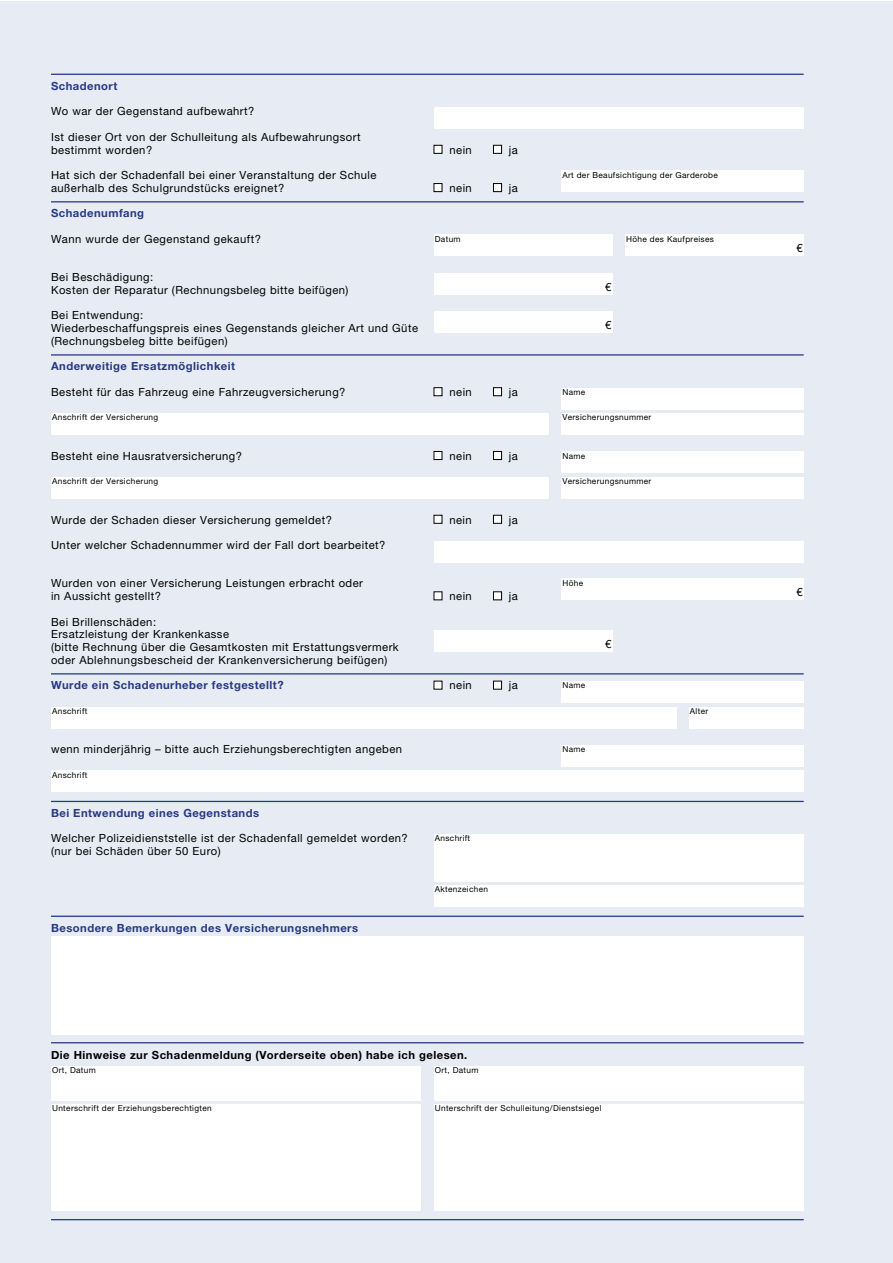
<style>
.page{position:relative;width:893px;height:1263px;background:#fff}
.page>*{position:absolute;margin:0;border:0;box-sizing:border-box;transform-origin:0 0}
.t1{font:11.25px/12.8px "Helvetica Neue";letter-spacing:.04em;color:#000}
.t2{font:700 11.25px "Helvetica Neue";letter-spacing:.04em;color:#273882}
.t3{font:700 11.25px "Helvetica Neue";letter-spacing:.04em;color:#000}
.t4{font:8.25px "Helvetica Neue";letter-spacing:.04em;color:#000}
</style>
<div class="page">
<div style="left:0;top:1px;width:893px;height:1262px;background:#e7ecf4"></div>
<hr style="left:51px;top:74px;width:753px;height:1px;background:#273882">
<hr style="left:51px;top:201px;width:753px;height:1px;background:#273882">
<hr style="left:51px;top:354px;width:753px;height:2px;background:#273882">
<hr style="left:51px;top:673px;width:753px;height:1px;background:#273882">
<hr style="left:51px;top:801px;width:753px;height:1px;background:#273882">
<hr style="left:51px;top:916px;width:753px;height:1px;background:#273882">
<hr style="left:51px;top:1042px;width:753px;height:1px;background:#273882">
<div style="left:434px;top:1104px;width:370px;height:107px;background:#fff"></div>
<div style="left:51px;top:1104px;width:370px;height:107px;background:#fff"></div>
<div style="left:434px;top:1066px;width:370px;height:34px;background:#fff"></div>
<div style="left:51px;top:1066px;width:370px;height:34px;background:#fff"></div>
<div style="left:51px;top:1013px;width:753px;height:21px;background:#fff"></div>
<div style="left:51px;top:936px;width:753px;height:22px;background:#fff"></div>
<div style="left:434px;top:885px;width:370px;height:22px;background:#fff"></div>
<div style="left:434px;top:860px;width:370px;height:21px;background:#fff"></div>
<div style="left:434px;top:834px;width:370px;height:22px;background:#fff"></div>
<div style="left:51px;top:771px;width:753px;height:21px;background:#fff"></div>
<div style="left:561px;top:745px;width:243px;height:21px;background:#fff"></div>
<div style="left:689px;top:707px;width:115px;height:21px;background:#fff"></div>
<div style="left:51px;top:707px;width:625px;height:21px;background:#fff"></div>
<div style="left:561px;top:681px;width:243px;height:22px;background:#fff"></div>
<div style="left:493px;top:681px;width:9px;height:8px;background:#fff"></div>
<div style="left:493px;top:681px;width:9px;height:8px;border:1px solid #000"></div>
<div style="left:434px;top:681px;width:8px;height:8px;background:#fff"></div>
<div style="left:434px;top:630px;width:178px;height:22px;background:#fff"></div>
<div style="left:561px;top:579px;width:243px;height:21px;background:#fff"></div>
<div style="left:493px;top:592px;width:9px;height:8px;background:#fff"></div>
<div style="left:493px;top:592px;width:9px;height:8px;border:1px solid #000"></div>
<div style="left:434px;top:592px;width:8px;height:8px;background:#fff"></div>
<div style="left:434px;top:541px;width:370px;height:21px;background:#fff"></div>
<div style="left:493px;top:515px;width:9px;height:8px;background:#fff"></div>
<div style="left:493px;top:515px;width:9px;height:8px;border:1px solid #000"></div>
<div style="left:434px;top:515px;width:8px;height:8px;background:#fff"></div>
<div style="left:561px;top:477px;width:243px;height:21px;background:#fff"></div>
<div style="left:51px;top:477px;width:498px;height:21px;background:#fff"></div>
<div style="left:561px;top:452px;width:243px;height:21px;background:#fff"></div>
<div style="left:493px;top:451px;width:9px;height:8px;background:#fff"></div>
<div style="left:493px;top:451px;width:9px;height:9px;border:1px solid #000"></div>
<div style="left:434px;top:451px;width:8px;height:8px;background:#fff"></div>
<div style="left:434px;top:451px;width:8px;height:9px;border:1px solid #000"></div>
<div style="left:561px;top:413px;width:243px;height:22px;background:#fff"></div>
<div style="left:51px;top:413px;width:498px;height:22px;background:#fff"></div>
<div style="left:561px;top:388px;width:243px;height:21px;background:#fff"></div>
<div style="left:493px;top:388px;width:9px;height:8px;background:#fff"></div>
<div style="left:493px;top:387px;width:9px;height:9px;border:1px solid #000"></div>
<div style="left:434px;top:388px;width:8px;height:8px;background:#fff"></div>
<div style="left:434px;top:387px;width:8px;height:9px;border:1px solid #000"></div>
<div style="left:434px;top:311px;width:178px;height:22px;background:#fff"></div>
<div style="left:434px;top:273px;width:178px;height:21px;background:#fff"></div>
<div style="left:625px;top:235px;width:179px;height:21px;background:#fff"></div>
<div style="left:434px;top:235px;width:178px;height:21px;background:#fff"></div>
<div style="left:561px;top:171px;width:243px;height:21px;background:#fff"></div>
<div style="left:493px;top:184px;width:9px;height:8px;background:#fff"></div>
<div style="left:493px;top:183px;width:9px;height:9px;border:1px solid #000"></div>
<div style="left:434px;top:184px;width:8px;height:8px;background:#fff"></div>
<div style="left:434px;top:183px;width:8px;height:9px;border:1px solid #000"></div>
<div style="left:493px;top:145px;width:9px;height:8px;background:#fff"></div>
<div style="left:493px;top:145px;width:9px;height:9px;border:1px solid #000"></div>
<div style="left:434px;top:145px;width:8px;height:8px;background:#fff"></div>
<div style="left:434px;top:145px;width:8px;height:9px;border:1px solid #000"></div>
<div style="left:434px;top:107px;width:370px;height:22px;background:#fff"></div>
<hr style="left:51px;top:1219px;width:753px;height:1px;background:#273882">
<div style="left:51px;top:944px;width:753px;height:77px;background:#fff"></div>
<div style="left:434px;top:851px;width:370px;height:23px;background:#fff"></div>
<p class="t2" style="left:51px;top:82px;width:68px">Schadenort</p>
<p class="t1" style="left:51px;top:106px;width:205px">Wo war der Gegenstand aufbewahrt?</p>
<p class="t1" style="left:51px;top:132px;width:311px">Ist dieser Ort von der Schulleitung als Aufbewahrungsort bestimmt worden?</p>
<p class="t1" style="left:51px;top:170px;width:327px">Hat sich der Schadenfall bei einer Veranstaltung der Schule außerhalb des Schulgrundstücks ereignet?</p>
<p class="t1" style="left:449px;top:144px;width:24px">nein</p>
<p class="t1" style="left:509px;top:144px;width:11px">ja</p>
<p class="t1" style="left:449px;top:183px;width:24px">nein</p>
<p class="t1" style="left:509px;top:183px;width:11px">ja</p>
<p class="t2" style="left:51px;top:209px;width:95px">Schadenumfang</p>
<p class="t1" style="left:51px;top:234px;width:211px">Wann wurde der Gegenstand gekauft?</p>
<p class="t1" style="left:51px;top:272px;width:299px">Bei Beschädigung:<br>Kosten der Reparatur (Rechnungsbeleg bitte beifügen)</p>
<p class="t1" style="left:51px;top:310px;width:369px">Bei Entwendung:<br>Wiederbeschaffungspreis eines Gegenstands gleicher Art und Güte (Rechnungsbeleg bitte beifügen)</p>
<p class="t2" style="left:51px;top:362px;width:186px">Anderweitige Ersatzmöglichkeit</p>
<p class="t1" style="left:51px;top:387px;width:296px">Besteht für das Fahrzeug eine Fahrzeugversicherung?</p>
<p class="t1" style="left:449px;top:387px;width:24px">nein</p>
<p class="t1" style="left:509px;top:387px;width:11px">ja</p>
<p class="t4" style="left:435px;top:236px;width:27px">Datum</p>
<p class="t4" style="left:562px;top:172px;width:157px">Art der Beaufsichtigung der Garderobe</p>
<p class="t4" style="left:626px;top:236px;width:89px">Höhe des Kaufpreises</p>
<p class="t1" style="left:605px;top:281px;width:8px">€</p>
<p class="t1" style="left:605px;top:320px;width:8px">€</p>
<p class="t4" style="left:562px;top:389px;width:24px">Name</p>
<p class="t4" style="left:52px;top:414px;width:108px">Anschrift der Versicherung</p>
<p class="t4" style="left:562px;top:414px;width:91px">Versicherungsnummer</p>
<p class="t1" style="left:51px;top:450px;width:193px">Besteht eine Hausratversicherung?</p>
<p class="t1" style="left:449px;top:450px;width:24px">nein</p>
<p class="t1" style="left:509px;top:450px;width:11px">ja</p>
<p class="t4" style="left:562px;top:453px;width:24px">Name</p>
<p class="t4" style="left:52px;top:478px;width:108px">Anschrift der Versicherung</p>
<p class="t4" style="left:562px;top:478px;width:91px">Versicherungsnummer</p>
<p class="t1" style="left:51px;top:514px;width:283px">Wurde der Schaden dieser Versicherung gemeldet?</p>
<p class="t1" style="left:449px;top:514px;width:24px">nein</p>
<p class="t1" style="left:509px;top:514px;width:11px">ja</p>
<p class="t1" style="left:51px;top:540px;width:336px">Unter welcher Schadennummer wird der Fall dort bearbeitet?</p>
<p class="t1" style="left:51px;top:578px;width:313px">Wurden von einer Versicherung Leistungen erbracht oder in Aussicht gestellt?</p>
<p class="t1" style="left:449px;top:591px;width:24px">nein</p>
<p class="t1" style="left:509px;top:591px;width:11px">ja</p>
<p class="t1" style="left:51px;top:616px;width:349px">Bei Brillenschäden:<br>Ersatzleistung der Krankenkasse<br>(bitte Rechnung über die Gesamtkosten mit Erstattungsvermerk oder Ablehnungsbescheid der Krankenversicherung beifügen)</p>
<p class="t2" style="left:51px;top:681px;width:234px">Wurde ein Schadenurheber festgestellt?</p>
<p class="t1" style="left:449px;top:680px;width:24px">nein</p>
<p class="t1" style="left:509px;top:680px;width:11px">ja</p>
<p class="t4" style="left:562px;top:580px;width:22px">Höhe</p>
<p class="t4" style="left:562px;top:682px;width:24px">Name</p>
<p class="t1" style="left:605px;top:639px;width:8px">€</p>
<p class="t4" style="left:52px;top:708px;width:37px">Anschrift</p>
<p class="t4" style="left:690px;top:708px;width:20px">Alter</p>
<p class="t1" style="left:51px;top:744px;width:353px">wenn minderjährig – bitte auch Erziehungsberechtigten angeben</p>
<p class="t4" style="left:52px;top:772px;width:37px">Anschrift</p>
<p class="t2" style="left:51px;top:809px;width:210px">Bei Entwendung eines Gegenstands</p>
<p class="t1" style="left:51px;top:833px;width:358px">Welcher Polizeidienststelle ist der Schadenfall gemeldet worden? (nur bei Schäden über 50 Euro)</p>
<p class="t2" style="left:51px;top:924px;width:309px">Besondere Bemerkungen des Versicherungsnehmers</p>
<p class="t4" style="left:435px;top:835px;width:37px">Anschrift</p>
<p class="t4" style="left:435px;top:886px;width:55px">Aktenzeichen</p>
<p class="t3" style="left:51px;top:1051px;width:418px">Die Hinweise zur Schadenmeldung (Vorderseite oben) habe ich gelesen.</p>
<p class="t4" style="left:52px;top:1067px;width:45px">Ort, Datum</p>
<p class="t4" style="left:435px;top:1067px;width:45px">Ort, Datum</p>
<p class="t4" style="left:562px;top:746px;width:24px">Name</p>
<p class="t4" style="left:52px;top:1105px;width:161px">Unterschrift der Erziehungsberechtigten</p>
<p class="t4" style="left:435px;top:1105px;width:168px">Unterschrift der Schulleitung/Dienstsiegel</p>
<p class="t1" style="left:796px;top:243px;width:8px">€</p>
<p class="t1" style="left:796px;top:587px;width:8px">€</p>
</div>
